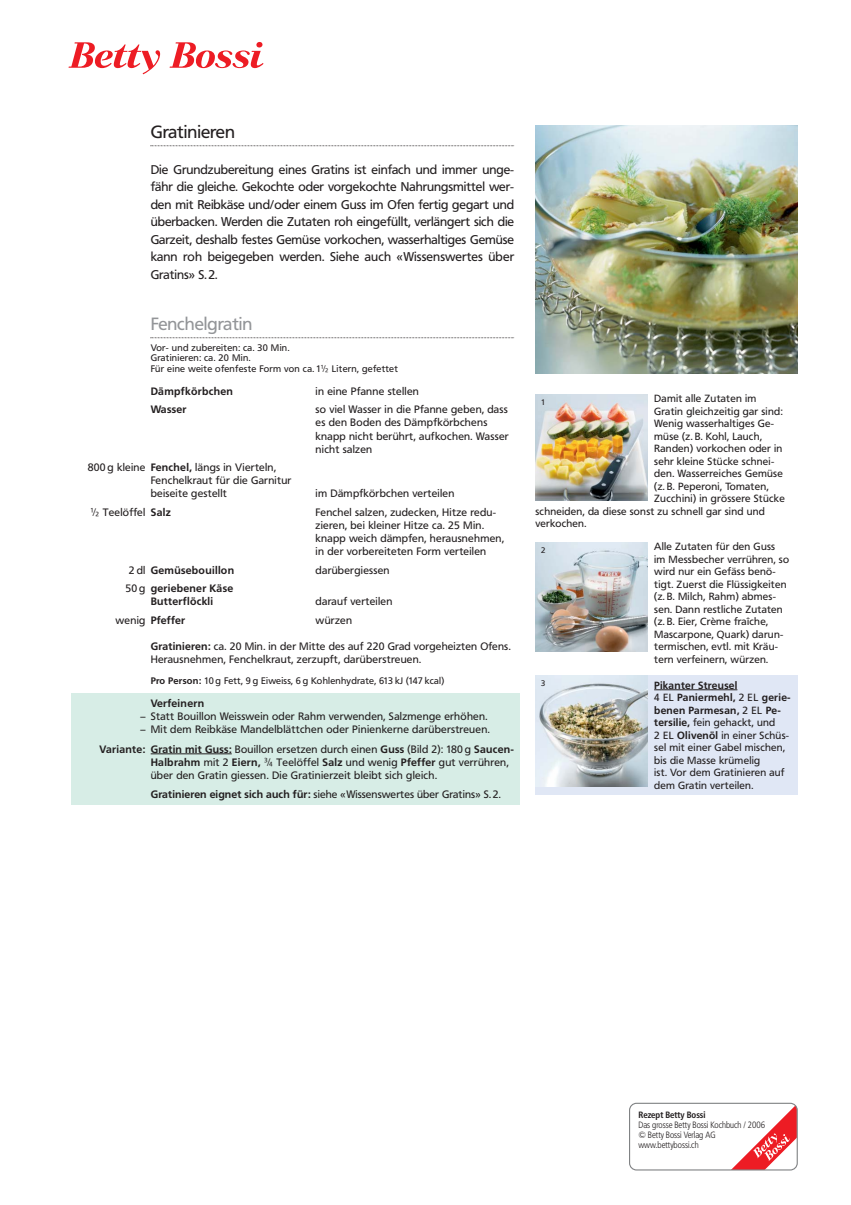
<style>
.page{position:relative;width:851px;height:1205px;background:#fff}
.page>*{position:absolute;margin:0;border:0;box-sizing:border-box;transform-origin:0 0}
.t1{font:17.5px "Frutiger B Bn";color:#939598}
.t2{font:17.5px "Frutiger B Bn";color:#231f20}
.t3{font:12.5px/17.5px "Frutiger B Bn";letter-spacing:.01em;color:#231f20;text-align:justify}
.t4{font:10.62px/13.1px "Frutiger B Bn";letter-spacing:.025em;color:#231f20}
.t5{font:700 10.62px/13.1px "Frutiger B Bn";letter-spacing:.03em;color:#231f20;text-align:center}
.t6{font:10.25px/12.5px "Frutiger B Bn";letter-spacing:.025em;color:#231f20}
.t7{font:9.38px/10.6px "Frutiger B Bn";letter-spacing:.03em;color:#231f20}
.t8{font:9px/10px "Frutiger BB Con Light";color:#231f20}
.t9{font:9px "Frutiger BB Con Bold";color:#231f20}
.t10{font:8px "Frutiger B Bn";color:#231f20}
.s1{font-weight:700}
.s2{font-weight:400}
</style>
<div class="page">
<svg style="left:68px;top:42px;width:92px;height:32px"></svg>
<svg style="left:169px;top:42px;width:94px;height:26px"></svg>
<svg style="left:629px;top:1103px;width:168px;height:67px"></svg>
<img style="left:535px;top:125px;width:262px;height:248px">
<img style="left:535px;top:394px;width:112px;height:107px">
<img style="left:535px;top:542px;width:112px;height:109px">
<div style="left:535px;top:675px;width:262px;height:120px;background:#e0e7f5"></div>
<hr style="left:660px;top:689px;width:52px;height:1px;background:#231f20">
<svg style="left:711px;top:689px;width:26px;height:1px"></svg>
<img style="left:539px;top:675px;width:108px;height:112px">
<div style="left:71px;top:693px;width:448px;height:112px;background:#d7ede6"></div>
<svg style="left:151px;top:145px;width:363px;height:1px"></svg>
<svg style="left:151px;top:337px;width:363px;height:1px"></svg>
<hr style="left:162px;top:753px;width:70px;height:1px;background:#231f20">
<h1 class="t2" style="left:151px;top:125px;width:86px">Gratinieren</h1>
<p class="t3" style="left:151px;top:161px;width:365px">Die Grundzubereitung eines Gratins ist einfach und immer unge&shy;fähr die gleiche. Gekochte oder vorgekochte Nahrungsmittel wer&shy;den mit Reibkäse und/oder einem Guss im Ofen fertig gegart und überbacken. Werden die Zutaten roh eingefüllt, verlängert sich die Garzeit, deshalb festes Gemüse vorkochen, wasserhaltiges Gemüse kann roh beigegeben werden. Siehe auch «Wissenswertes über Gratins» S. 2.</p>
<h1 class="t1" style="left:151px;top:317px;width:103px">Fenchelgratin</h1>
<p class="t7" style="left:151px;top:343px;width:249px">Vor- und zubereiten: ca. 30 Min.<br>Gratinieren: ca. 20 Min.<br>Für eine weite ofenfeste Form von ca. 1¿ Litern, gefettet</p>
<p class="t5" style="left:151px;top:385px;width:84px">Dämpfkörbchen</p>
<p class="t4" style="left:315px;top:385px;width:105px">in eine Pfanne stellen</p>
<p class="t5" style="left:151px;top:404px;width:37px">Wasser</p>
<p class="t4" style="left:315px;top:404px;width:194px">so viel Wasser in die Pfanne geben, dass es den Boden des Dämpfkörbchens knapp nicht berührt, aufkochen. Wasser nicht salzen</p>
<p class="t4" style="left:151px;top:462px;width:142px;text-indent:-63px">800 g kleine <span class="s1">Fenchel,</span> längs in Vierteln,<br>Fenchelkraut für die Garnitur beiseite gestellt</p>
<p class="t4" style="left:315px;top:488px;width:140px">im Dämpfkörbchen verteilen</p>
<p class="t4" style="left:90px;top:506px;width:82px">¿ Teelöffel <span class="s1">Salz</span></p>
<p class="t4" style="left:315px;top:506px;width:190px">Fenchel salzen, zudecken, Hitze redu&shy;zieren, bei kleiner Hitze ca. 25 Min. knapp weich dämpfen, herausnehmen, in der vorbereiteten Form verteilen</p>
<p class="t5" style="left:129px;top:564px;width:107px"><span class="s2">2 dl</span> Gemüsebouillon</p>
<p class="t4" style="left:315px;top:564px;width:75px">darübergiessen</p>
<p class="t5" style="left:125px;top:583px;width:109px"><span class="s2">50 g</span> geriebener Käse<br>Butterflöckli</p>
<p class="t4" style="left:315px;top:596px;width:78px">darauf verteilen</p>
<p class="t5" style="left:116px;top:614px;width:71px"><span class="s2">wenig</span> Pfeffer</p>
<p class="t4" style="left:315px;top:614px;width:38px">würzen</p>
<p class="t4" style="left:151px;top:640px;width:361px"><span class="s1">Gratinieren:</span> ca. 20 Min. in der Mitte des auf 220 Grad vorgeheizten Ofens.<br>Herausnehmen, Fenchelkraut, zerzupft, darüberstreuen.</p>
<p class="t7" style="left:151px;top:676px;width:295px"><span class="s1">Pro Person:</span> 10 g Fett, 9 g Eiweiss, 6 g Kohlenhydrate, 613 kJ (147 kcal)</p>
<p class="t5" style="left:151px;top:698px;width:55px">Verfeinern</p>
<p class="t4" style="left:140px;top:711px;width:349px">– Statt Bouillon Weisswein oder Rahm verwenden, Salzmenge erhöhen.</p>
<p class="t4" style="left:100px;top:721px;width:416px;line-height:19.4px;text-indent:40px">– Mit dem Reibkäse Mandelblättchen oder Pinienkerne darüberstreuen.<br><span class="s1">Variante: Gratin mit Guss:</span> Bouillon ersetzen durch einen <span class="s1">Guss</span> (Bild 2): 180 g <span class="s1">Saucen-</span></p>
<p class="t4" style="left:151px;top:756px;width:359px"><span class="s1">Halbrahm</span> mit 2 <span class="s1">Eiern,</span> £ Teelöffel <span class="s1">Salz</span> und wenig <span class="s1">Pfeffer</span> gut verrühren, über den Gratin giessen. Die Gratinierzeit bleibt sich gleich.</p>
<p class="t4" style="left:151px;top:789px;width:351px"><span class="s1">Gratinieren eignet sich auch für:</span> siehe «Wissenswertes über Gratins» S. 2.</p>
<p class="t6" style="left:654px;top:393px;width:104px">Damit alle Zutaten im</p>
<p class="t6" style="left:654px;top:406px;width:130px">Gratin gleichzeitig gar sind:</p>
<p class="t6" style="left:654px;top:418px;width:121px">Wenig wasserhaltiges Ge-</p>
<p class="t6" style="left:654px;top:431px;width:109px">müse (z. B. Kohl, Lauch,</p>
<p class="t6" style="left:654px;top:443px;width:130px">Randen) vorkochen oder in</p>
<p class="t6" style="left:654px;top:456px;width:122px">sehr kleine Stücke schnei-</p>
<p class="t6" style="left:654px;top:468px;width:130px">den. Wasserreiches Gemüse</p>
<p class="t6" style="left:654px;top:481px;width:116px">(z. B. Peperoni, Tomaten,</p>
<p class="t6" style="left:654px;top:493px;width:132px">Zucchini) in grössere Stücke</p>
<p class="t6" style="left:535px;top:506px;width:231px">schneiden, da diese sonst zu schnell gar sind und</p>
<p class="t6" style="left:535px;top:518px;width:53px">verkochen.</p>
<p class="t10" style="left:541px;top:399px;width:6px">1</p>
<p class="t10" style="left:541px;top:547px;width:6px">2</p>
<p class="t10" style="left:541px;top:680px;width:6px">3</p>
<p class="t6" style="left:654px;top:541px;width:136px">Alle Zutaten für den Guss<br>im Messbecher verrühren, so wird nur ein Gefäss benö&shy;tigt. Zuerst die Flüssigkeiten (z. B. Milch, Rahm) abmes&shy;sen. Dann restliche Zutaten (z. B. Eier, Crème fraîche,<br>Mascarpone, Quark) darun&shy;termischen, evtl. mit Kräu&shy;tern verfeinern, würzen.</p>
<p class="t6" style="left:654px;top:680px;width:138px"><span class="s1">Pikanter Streusel<br></span>4 EL <span class="s1">Paniermehl,</span> 2 EL <span class="s1">gerie&shy;benen Parmesan,</span> 2 EL <span class="s1">Pe&shy;tersilie,</span> fein gehackt, und<br>2 EL <span class="s1">Olivenöl</span> in einer Schüs&shy;sel mit einer Gabel mischen, bis die Masse krümelig<br>ist. Vor dem Gratinieren auf dem Gratin verteilen.</p>
<p class="t9" style="left:638px;top:1111px;width:69px">Rezept Betty Bossi</p>
<p class="t8" style="left:638px;top:1121px;width:128px">Das grosse Betty Bossi Kochbuch / 2006 © Betty Bossi Verlag AG www.bettybossi.ch</p>
</div>
